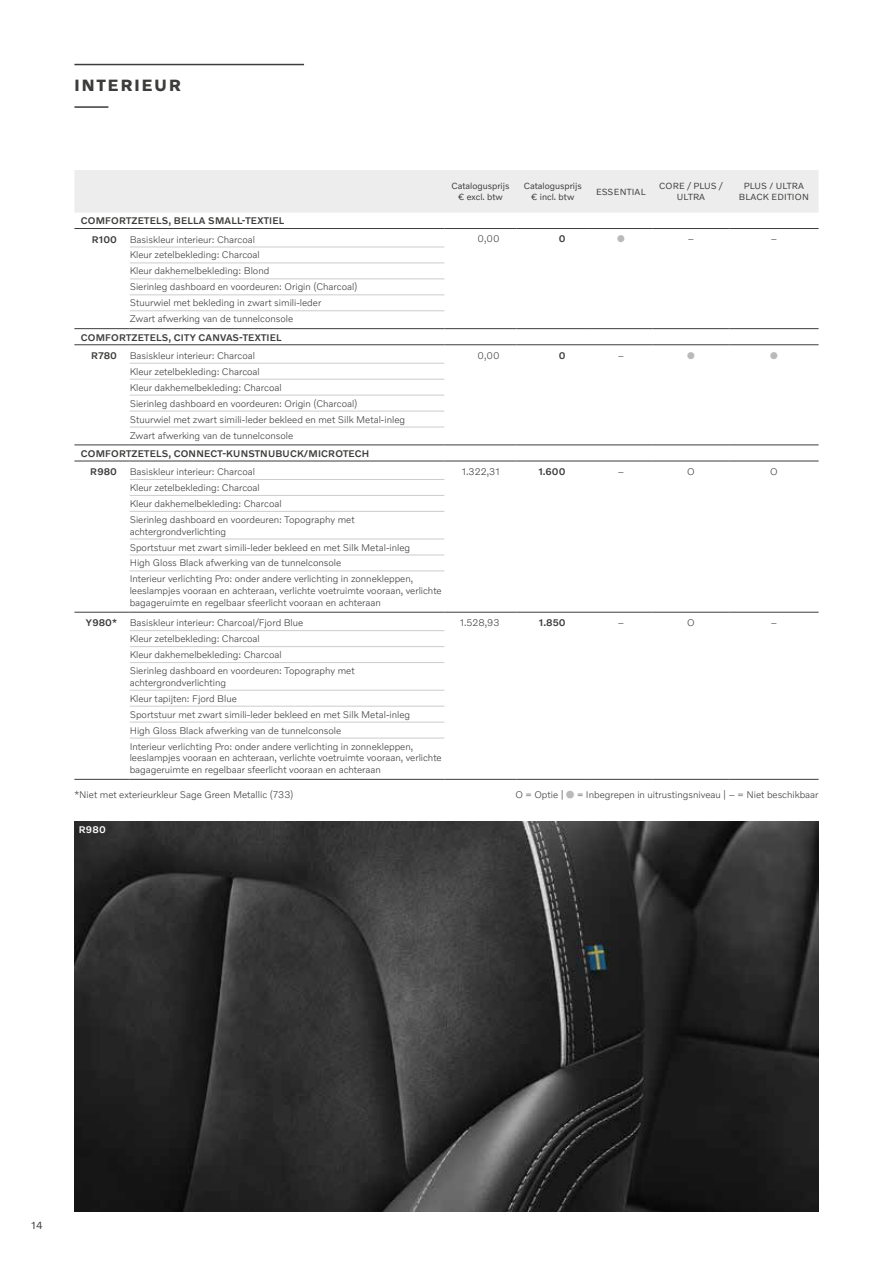
<style>
.page{position:relative;width:893px;height:1263px;background:#fff}
.page>*{position:absolute;margin:0;border:0;box-sizing:border-box;transform-origin:0 0}
.t1{font:700 16.5px "Volvo Novum";letter-spacing:.125em;color:#3c3c3b}
.t2{font:10.5px "Volvo Novum";color:#3c3c3b}
.t3{font:300 9.75px/15.9px "Volvo Novum";color:#3c3c3b}
.t4{font:500 9.75px/18.3px "Volvo Novum";letter-spacing:.02em;color:#3c3c3b}
.t5{font:500 9.75px "Volvo Novum";color:#fff}
.t6{font:9.75px "Zapf Dingbats ITC";color:#bababa}
.t7{font:9px/10.8px "Volvo Novum";color:#3c3c3b;text-align:center}
.t8{font:9px/10.8px "Volvo Novum";letter-spacing:.02em;color:#3c3c3b;text-align:center}
.s1{font-family:"European Pi One";font-weight:400;color:#bababa}
</style>
<div class="page">
<hr style="left:74px;top:64px;width:230px;height:1px;background:#3c3c3b">
<hr style="left:74px;top:106px;width:34px;height:2px;background:#3c3c3b">
<img style="left:74px;top:821px;width:745px;height:391px">
<div style="left:74px;top:170px;width:745px;height:43px;background:#ededed"></div>
<hr style="left:74px;top:228px;width:56px;height:1px;background:#3c3c3b">
<hr style="left:130px;top:228px;width:314px;height:1px;background:#3c3c3b">
<hr style="left:444px;top:228px;width:73px;height:1px;background:#3c3c3b">
<hr style="left:517px;top:228px;width:72px;height:1px;background:#3c3c3b">
<hr style="left:589px;top:228px;width:64px;height:1px;background:#3c3c3b">
<hr style="left:653px;top:228px;width:76px;height:1px;background:#3c3c3b">
<hr style="left:729px;top:228px;width:90px;height:1px;background:#3c3c3b">
<hr style="left:74px;top:344px;width:56px;height:1px;background:#3c3c3b">
<hr style="left:130px;top:344px;width:314px;height:1px;background:#3c3c3b">
<hr style="left:444px;top:344px;width:73px;height:1px;background:#3c3c3b">
<hr style="left:517px;top:344px;width:72px;height:1px;background:#3c3c3b">
<hr style="left:589px;top:344px;width:64px;height:1px;background:#3c3c3b">
<hr style="left:653px;top:344px;width:76px;height:1px;background:#3c3c3b">
<hr style="left:729px;top:344px;width:90px;height:1px;background:#3c3c3b">
<hr style="left:74px;top:461px;width:56px;height:1px;background:#3c3c3b">
<hr style="left:130px;top:461px;width:314px;height:1px;background:#3c3c3b">
<hr style="left:444px;top:461px;width:73px;height:1px;background:#3c3c3b">
<hr style="left:517px;top:461px;width:72px;height:1px;background:#3c3c3b">
<hr style="left:589px;top:461px;width:64px;height:1px;background:#3c3c3b">
<hr style="left:653px;top:461px;width:76px;height:1px;background:#3c3c3b">
<hr style="left:729px;top:461px;width:90px;height:1px;background:#3c3c3b">
<hr style="left:74px;top:612px;width:56px;height:1px;background:#3c3c3b">
<hr style="left:130px;top:612px;width:314px;height:1px;background:#3c3c3b">
<hr style="left:444px;top:612px;width:73px;height:1px;background:#3c3c3b">
<hr style="left:517px;top:612px;width:72px;height:1px;background:#3c3c3b">
<hr style="left:589px;top:612px;width:64px;height:1px;background:#3c3c3b">
<hr style="left:653px;top:612px;width:76px;height:1px;background:#3c3c3b">
<hr style="left:729px;top:612px;width:90px;height:1px;background:#3c3c3b">
<hr style="left:74px;top:779px;width:56px;height:1px;background:#3c3c3b">
<hr style="left:130px;top:779px;width:314px;height:1px;background:#3c3c3b">
<hr style="left:444px;top:779px;width:73px;height:1px;background:#3c3c3b">
<hr style="left:517px;top:779px;width:72px;height:1px;background:#3c3c3b">
<hr style="left:589px;top:779px;width:64px;height:1px;background:#3c3c3b">
<hr style="left:653px;top:779px;width:76px;height:1px;background:#3c3c3b">
<hr style="left:729px;top:779px;width:90px;height:1px;background:#3c3c3b">
<hr style="left:74px;top:328px;width:56px;height:1px;background:#3c3c3b">
<hr style="left:130px;top:328px;width:314px;height:1px;background:#3c3c3b">
<hr style="left:444px;top:328px;width:73px;height:1px;background:#3c3c3b">
<hr style="left:517px;top:328px;width:72px;height:1px;background:#3c3c3b">
<hr style="left:589px;top:328px;width:64px;height:1px;background:#3c3c3b">
<hr style="left:653px;top:328px;width:76px;height:1px;background:#3c3c3b">
<hr style="left:729px;top:328px;width:90px;height:1px;background:#3c3c3b">
<hr style="left:74px;top:445px;width:56px;height:1px;background:#3c3c3b">
<hr style="left:130px;top:445px;width:314px;height:1px;background:#3c3c3b">
<hr style="left:444px;top:445px;width:73px;height:1px;background:#3c3c3b">
<hr style="left:517px;top:445px;width:72px;height:1px;background:#3c3c3b">
<hr style="left:589px;top:445px;width:64px;height:1px;background:#3c3c3b">
<hr style="left:653px;top:445px;width:76px;height:1px;background:#3c3c3b">
<hr style="left:729px;top:445px;width:90px;height:1px;background:#3c3c3b">
<hr style="left:130px;top:247px;width:314px;height:1px;background:#ccc">
<hr style="left:130px;top:263px;width:314px;height:1px;background:#ccc">
<hr style="left:130px;top:279px;width:314px;height:1px;background:#ccc">
<hr style="left:130px;top:295px;width:314px;height:1px;background:#ccc">
<hr style="left:130px;top:310px;width:314px;height:1px;background:#ccc">
<hr style="left:130px;top:363px;width:314px;height:1px;background:#ccc">
<hr style="left:130px;top:379px;width:314px;height:1px;background:#ccc">
<hr style="left:130px;top:395px;width:314px;height:1px;background:#ccc">
<hr style="left:130px;top:411px;width:314px;height:1px;background:#ccc">
<hr style="left:130px;top:427px;width:314px;height:1px;background:#ccc">
<hr style="left:130px;top:479px;width:314px;height:1px;background:#ccc">
<hr style="left:130px;top:495px;width:314px;height:1px;background:#ccc">
<hr style="left:130px;top:511px;width:314px;height:1px;background:#ccc">
<hr style="left:130px;top:539px;width:314px;height:1px;background:#ccc">
<hr style="left:130px;top:555px;width:314px;height:1px;background:#ccc">
<hr style="left:130px;top:571px;width:314px;height:1px;background:#ccc">
<hr style="left:130px;top:630px;width:314px;height:1px;background:#ccc">
<hr style="left:130px;top:646px;width:314px;height:1px;background:#ccc">
<hr style="left:130px;top:662px;width:314px;height:1px;background:#ccc">
<hr style="left:130px;top:690px;width:314px;height:1px;background:#ccc">
<hr style="left:130px;top:706px;width:314px;height:1px;background:#ccc">
<hr style="left:130px;top:722px;width:314px;height:1px;background:#ccc">
<hr style="left:130px;top:738px;width:314px;height:1px;background:#ccc">
<h1 class="t1" style="left:75px;top:75px;width:108px">INTERIEUR</h1>
<p class="t7" style="left:451px;top:181px;width:60px">Catalogusprijs € excl. btw</p>
<p class="t7" style="left:524px;top:181px;width:60px">Catalogusprijs € incl. btw</p>
<p class="t8" style="left:596px;top:186px;width:51px">ESSENTIAL</p>
<p class="t8" style="left:659px;top:181px;width:65px">CORE / PLUS /<br>ULTRA</p>
<p class="t8" style="left:739px;top:181px;width:71px">PLUS / ULTRA<br>BLACK EDITION</p>
<p class="t4" style="left:92px;top:211px;width:194px;text-indent:-11px">COMFORTZETELS, BELLA SMALL-TEXTIEL<br>R100</p>
<p class="t3" style="left:130px;top:231px;width:229px">Basiskleur interieur: Charcoal<br>Kleur zetelbekleding: Charcoal<br>Kleur dakhemelbekleding: Blond<br>Sierinleg dashboard en voordeuren: Origin (Charcoal)<br>Stuurwiel met bekleding in zwart simili-leder<br>Zwart afwerking van de tunnelconsole</p>
<p class="t3" style="left:477px;top:231px;width:24px">0,00</p>
<p class="t4" style="left:559px;top:230px;width:8px">0</p>
<p class="t6" style="left:617px;top:235px;width:9px">●</p>
<p class="t3" style="left:688px;top:231px;width:8px">–</p>
<p class="t3" style="left:771px;top:231px;width:8px">–</p>
<p class="t4" style="left:91px;top:328px;width:192px;text-indent:-10px">COMFORTZETELS, CITY CANVAS-TEXTIEL<br>R780</p>
<p class="t3" style="left:130px;top:347px;width:277px">Basiskleur interieur: Charcoal<br>Kleur zetelbekleding: Charcoal<br>Kleur dakhemelbekleding: Charcoal<br>Sierinleg dashboard en voordeuren: Origin (Charcoal)<br>Stuurwiel met zwart simili-leder bekleed en met Silk Metal-inleg Zwart afwerking van de tunnelconsole</p>
<p class="t3" style="left:477px;top:347px;width:24px">0,00</p>
<p class="t4" style="left:559px;top:346px;width:8px">0</p>
<p class="t3" style="left:618px;top:347px;width:8px">–</p>
<p class="t6" style="left:687px;top:351px;width:9px">●</p>
<p class="t6" style="left:770px;top:351px;width:9px">●</p>
<p class="t4" style="left:90px;top:444px;width:281px;text-indent:-9px">COMFORTZETELS, CONNECT-KUNSTNUBUCK/MICROTECH<br>R980</p>
<p class="t3" style="left:130px;top:463px;width:226px">Basiskleur interieur: Charcoal<br>Kleur zetelbekleding: Charcoal<br>Kleur dakhemelbekleding: Charcoal<br>Sierinleg dashboard en voordeuren: Topography met</p>
<p class="t3" style="left:130px;top:523px;width:285px">achtergrondverlichting<br>Sportstuur met zwart simili-leder bekleed en met Silk Metal-inleg High Gloss Black afwerking van de tunnelconsole<br>Interieur verlichting Pro: onder andere verlichting in zonnekleppen,</p>
<p class="t3" style="left:130px;top:584px;width:314px;line-height:11.7px">leeslampjes vooraan en achteraan, verlichte voetruimte vooraan, verlichte bagageruimte en regelbaar sfeerlicht vooraan en achteraan</p>
<p class="t3" style="left:462px;top:463px;width:39px">1.322,31</p>
<p class="t4" style="left:538px;top:462px;width:29px">1.600</p>
<p class="t3" style="left:618px;top:463px;width:8px">–</p>
<p class="t3" style="left:687px;top:463px;width:9px">O</p>
<p class="t3" style="left:770px;top:463px;width:9px">O</p>
<p class="t4" style="left:86px;top:613px;width:33px">Y980*</p>
<p class="t3" style="left:130px;top:614px;width:226px">Basiskleur interieur: Charcoal/Fjord Blue<br>Kleur zetelbekleding: Charcoal<br>Kleur dakhemelbekleding: Charcoal<br>Sierinleg dashboard en voordeuren: Topography met</p>
<p class="t3" style="left:130px;top:674px;width:285px">achtergrondverlichting<br>Kleur tapijten: Fjord Blue<br>Sportstuur met zwart simili-leder bekleed en met Silk Metal-inleg High Gloss Black afwerking van de tunnelconsole<br>Interieur verlichting Pro: onder andere verlichting in zonnekleppen,</p>
<p class="t3" style="left:130px;top:752px;width:314px;line-height:11.7px">leeslampjes vooraan en achteraan, verlichte voetruimte vooraan, verlichte bagageruimte en regelbaar sfeerlicht vooraan en achteraan</p>
<p class="t3" style="left:460px;top:614px;width:41px">1.528,93</p>
<p class="t4" style="left:539px;top:613px;width:28px">1.850</p>
<p class="t3" style="left:618px;top:614px;width:8px">–</p>
<p class="t3" style="left:687px;top:614px;width:9px">O</p>
<p class="t3" style="left:771px;top:614px;width:8px">–</p>
<p class="t3" style="left:74px;top:786px;width:221px">*Niet met exterieurkleur Sage Green Metallic (733)</p>
<p class="t3" style="left:515px;top:786px;width:305px">O = Optie | <span class="s1">V</span> = Inbegrepen in uitrustingsniveau | – = Niet beschikbaar</p>
<p class="t5" style="left:79px;top:824px;width:29px">R980</p>
<p class="t2" style="left:31px;top:1218px;width:13px">14</p>
</div>
